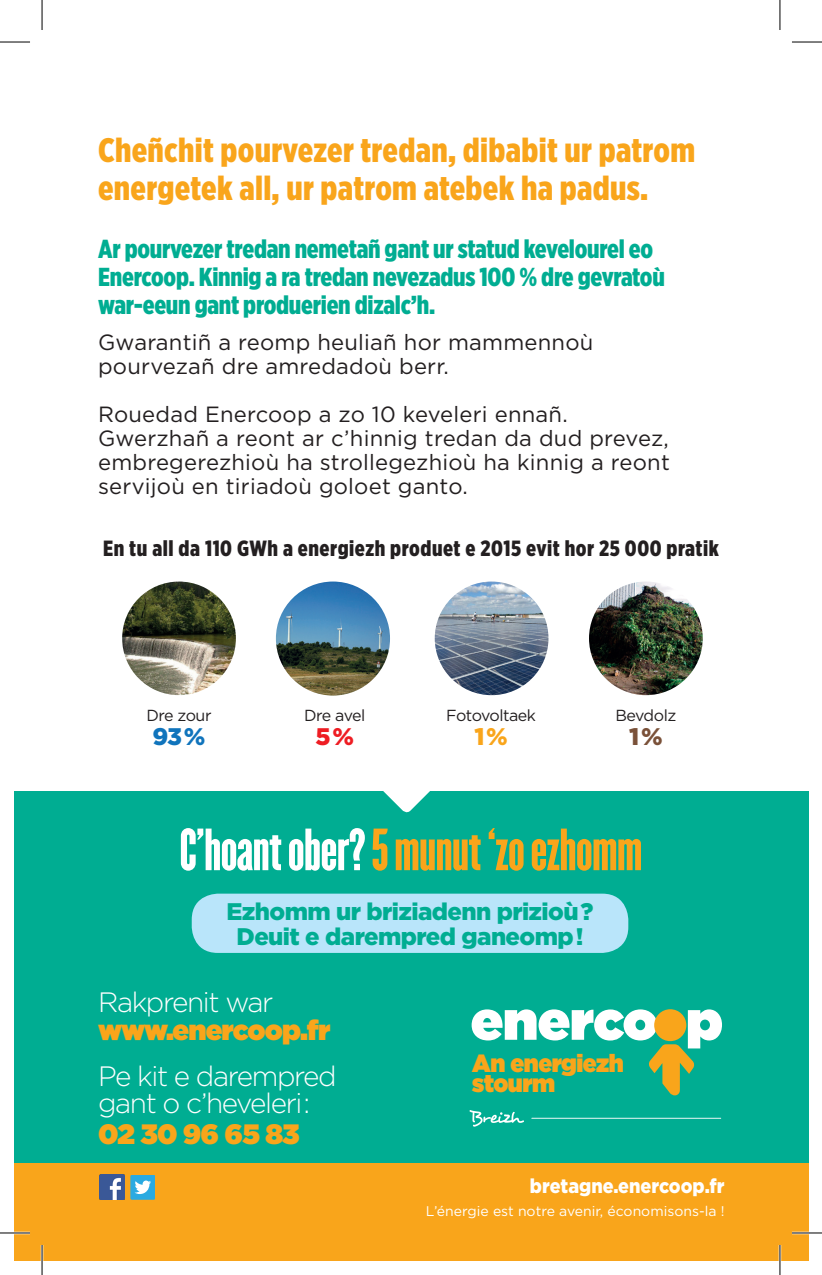
<style>
.page{position:relative;width:822px;height:1275px;background:#fff}
.page>*{position:absolute;margin:0;border:0;box-sizing:border-box;transform-origin:0 0}
.t1{font:52px "Champion HTF Featherweight";letter-spacing:-.01em;color:#f9a51b}
.t2{font:900 34px/38px "Gotham X Narrow";letter-spacing:.01em;color:#f9a51b}
.t3{font:300 28px/30px "Gotham";letter-spacing:-.05em;color:#fff}
.t4{font:900 28px "Gotham";letter-spacing:-.03em;color:#f9a51b}
.t5{font:900 26px/28px "Gotham X Narrow";letter-spacing:-.01em;color:#00ad92}
.t6{font:900 24.8px/19.8px "Gotham";letter-spacing:-.02em;color:#f9a51b;scale:.93 1}
.t7{font:900 24px "Gotham";letter-spacing:-.025em;color:#00ad92}
.t8{font:900 24px "Gotham";color:#1074bc}
.t9{font:900 24px "Gotham";color:#ee1d23}
.t10{font:900 24px "Gotham";color:#f9a51b}
.t11{font:900 24px "Gotham";color:#7a5139}
.t12{font:22px/24px "Gotham";letter-spacing:.01em;color:#231f20}
.t13{font:900 22px "Gotham X Narrow";letter-spacing:.025em;color:#231f20}
.t14{font:900 20px "Gotham";color:#fff;scale:.9 1}
.t15{font:16px "Gotham";letter-spacing:-.03em;color:#231f20}
.t16{font:14px "Gotham";color:#fff}
.s1{color:#fff}
.s2{font-weight:900;color:#f9a51b}
</style>
<div class="page">
<div style="left:14px;top:791px;width:793px;height:460px;background:#00ad92"></div>
<svg style="left:383px;top:791px;width:47px;height:22px"></svg>
<img style="left:122px;top:581px;width:114px;height:114px;border-radius:57px">
<img style="left:434px;top:581px;width:114px;height:114px;border-radius:57px">
<img style="left:588px;top:581px;width:114px;height:114px;border-radius:57px">
<div style="left:14px;top:1163px;width:793px;height:98px;background:#f9a51b"></div>
<svg style="left:471px;top:1009px;width:250px;height:86px"></svg>
<svg style="left:531px;top:1117px;width:189px;height:2px"></svg>
<svg style="left:469px;top:1110px;width:54px;height:16px"></svg>
<img style="left:99px;top:1174px;width:25px;height:25px">
<svg style="left:130px;top:1175px;width:25px;height:24px"></svg>
<img style="left:276px;top:581px;width:114px;height:114px;border-radius:57px">
<div style="left:192px;top:893px;width:436px;height:60px;background:#b9e5fa;border-radius:26px"></div>
<hr style="left:0;top:1231px;width:30px;height:3px;background:#fff">
<hr style="left:791px;top:1231px;width:30px;height:3px;background:#fff">
<hr style="left:41px;top:1245px;width:2px;height:30px;background:#fff">
<hr style="left:778px;top:1245px;width:2px;height:30px;background:#fff">
<hr style="left:0;top:42px;width:30px;height:1px;background:#000">
<hr style="left:791px;top:42px;width:30px;height:1px;background:#000">
<hr style="left:0;top:1232px;width:30px;height:1px;background:#000">
<hr style="left:791px;top:1232px;width:30px;height:1px;background:#000">
<hr style="left:42px;top:0;width:1px;height:30px;background:#000">
<hr style="left:42px;top:1245px;width:1px;height:30px;background:#000">
<hr style="left:779px;top:0;width:1px;height:30px;background:#000">
<hr style="left:779px;top:1245px;width:1px;height:30px;background:#000">
<p class="t2" style="left:98px;top:130px;width:598px">Cheñchit pourvezer tredan, dibabit ur patrom energetek all, ur patrom atebek ha padus.</p>
<p class="t5" style="left:98px;top:235px;width:568px">Ar pourvezer tredan nemetañ gant ur statud kevelourel eo<br>Enercoop. Kinnig a ra tredan nevezadus 100 % dre gevratoù war-eeun gant produerien dizalc’h.</p>
<p class="t12" style="left:98px;top:330px;width:496px">Gwarantiñ a reomp heuliañ hor mammennoù pourvezañ dre amredadoù berr.</p>
<p class="t12" style="left:98px;top:402px;width:573px">Rouedad Enercoop a zo 10 keveleri ennañ.<br>Gwerzhañ a reont ar c’hinnig tredan da dud prevez, embregerezhioù ha strollegezhioù ha kinnig a reont servijoù en tiriadoù goloet ganto.</p>
<p class="t13" style="left:103px;top:534px;width:617px">En tu all da 110 GWh a energiezh produet e 2015 evit hor 25 000 pratik</p>
<p class="t15" style="left:146px;top:705px;width:66px">Dre zour</p>
<p class="t8" style="left:152px;top:720px;width:54px">93 %</p>
<p class="t15" style="left:304px;top:705px;width:63px">Dre avel</p>
<p class="t9" style="left:315px;top:720px;width:40px">5 %</p>
<p class="t15" style="left:446px;top:705px;width:91px">Fotovoltaek</p>
<p class="t10" style="left:474px;top:720px;width:35px">1 %</p>
<p class="t15" style="left:615px;top:705px;width:62px">Bevdolz</p>
<p class="t11" style="left:628px;top:720px;width:35px">1 %</p>
<p class="t1" style="left:179px;top:817px;width:464px"><span class="s1">C’hoant ober?</span> 5 munut ‘zo ezhomm</p>
<p class="t7" style="left:226px;top:895px;width:368px">Ezhomm ur briziadenn prizioù ?</p>
<p class="t7" style="left:236px;top:920px;width:348px">Deuit e darempred ganeomp !</p>
<p class="t3" style="left:98px;top:986px;width:177px">Rakprenit war</p>
<p class="t4" style="left:98px;top:1009px;width:233px">www.enercoop.fr</p>
<p class="t3" style="left:98px;top:1060px;width:240px">Pe kit e darempred</p>
<p class="t3" style="left:98px;top:1087px;width:213px">gant o c’heveleri :<br><span class="s2">02 30 96 65 83</span></p>
<p class="t6" style="left:472px;top:1052px;width:164px">An energiezh stourm</p>
<p class="t14" style="left:529px;top:1171px;width:217px">bretagne.enercoop.fr</p>
<p class="t16" style="left:425px;top:1201px;width:300px">L’énergie est notre avenir, économisons-la !</p>
</div>
